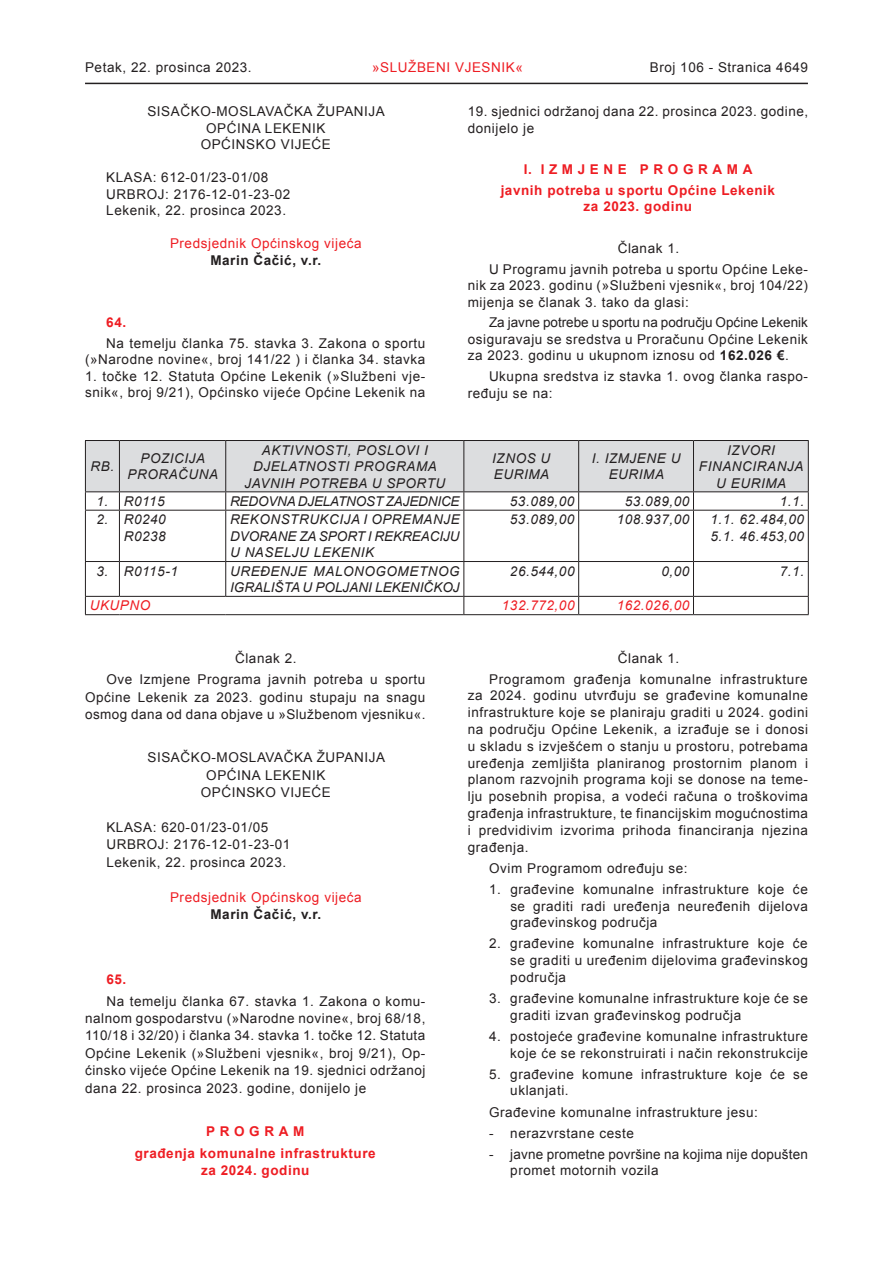
<style>
.page{position:relative;width:893px;height:1263px;background:#fff}
.page>*{position:absolute;margin:0;border:0;box-sizing:border-box;transform-origin:0 0}
.t1{font:13.5px/16.8px "Arial";letter-spacing:.04em;color:#231f20}
.t2{font:italic 13.5px/16.5px "Arial";letter-spacing:.04em;color:#231f20;text-align:center}
.t3{font:700 13.5px/20.7px "Arial";letter-spacing:.04em;color:#ee1d23;text-align:center}
.t4{font:13.5px "Arial";letter-spacing:.04em;color:#ee1d23}
.t5{font:13.5px/16.8px "Arial";letter-spacing:.015em;color:#231f20}
.t6{font:italic 13.5px/16.5px "Arial";letter-spacing:.005em;color:#231f20}
.t7{font:700 13.5px "Arial";letter-spacing:.04em;color:#231f20}
.t8{font:italic 13.5px "Arial";letter-spacing:-.01em;color:#231f20}
.t9{font:italic 13.5px "Arial";letter-spacing:.04em;color:#ee1d23}
.s1{font-weight:700}
</style>
<div class="page">
<hr style="left:85px;top:83px;width:723px;height:1px;background:#231f20">
<svg style="left:85px;top:440px;width:724px;height:70px"></svg>
<hr style="left:85px;top:510px;width:34px;height:1px;background:#231f20">
<hr style="left:85px;top:510px;width:1px;height:51px;background:#231f20">
<hr style="left:119px;top:510px;width:107px;height:1px;background:#231f20">
<hr style="left:119px;top:510px;width:1px;height:51px;background:#231f20">
<hr style="left:226px;top:510px;width:238px;height:1px;background:#231f20">
<hr style="left:225px;top:510px;width:1px;height:51px;background:#231f20">
<hr style="left:464px;top:510px;width:115px;height:1px;background:#231f20">
<hr style="left:463px;top:510px;width:1px;height:51px;background:#231f20">
<hr style="left:579px;top:510px;width:114px;height:1px;background:#231f20">
<hr style="left:578px;top:510px;width:1px;height:51px;background:#231f20">
<hr style="left:693px;top:510px;width:116px;height:1px;background:#231f20">
<hr style="left:693px;top:510px;width:1px;height:51px;background:#231f20">
<hr style="left:808px;top:510px;width:1px;height:51px;background:#231f20">
<hr style="left:85px;top:561px;width:34px;height:1px;background:#231f20">
<hr style="left:85px;top:562px;width:1px;height:34px;background:#231f20">
<hr style="left:119px;top:561px;width:107px;height:1px;background:#231f20">
<hr style="left:119px;top:562px;width:1px;height:34px;background:#231f20">
<hr style="left:226px;top:561px;width:238px;height:1px;background:#231f20">
<hr style="left:225px;top:562px;width:1px;height:34px;background:#231f20">
<hr style="left:464px;top:561px;width:115px;height:1px;background:#231f20">
<hr style="left:463px;top:562px;width:1px;height:34px;background:#231f20">
<hr style="left:579px;top:561px;width:114px;height:1px;background:#231f20">
<hr style="left:578px;top:562px;width:1px;height:34px;background:#231f20">
<hr style="left:693px;top:561px;width:116px;height:1px;background:#231f20">
<hr style="left:693px;top:562px;width:1px;height:34px;background:#231f20">
<hr style="left:808px;top:562px;width:1px;height:34px;background:#231f20">
<hr style="left:85px;top:596px;width:34px;height:1px;background:#231f20">
<svg style="left:85px;top:597px;width:1px;height:17px"></svg>
<hr style="left:119px;top:596px;width:107px;height:1px;background:#231f20">
<hr style="left:226px;top:596px;width:238px;height:1px;background:#231f20">
<hr style="left:464px;top:596px;width:115px;height:1px;background:#231f20">
<svg style="left:463px;top:597px;width:1px;height:17px"></svg>
<hr style="left:579px;top:596px;width:114px;height:1px;background:#231f20">
<svg style="left:578px;top:597px;width:1px;height:17px"></svg>
<hr style="left:693px;top:596px;width:116px;height:1px;background:#231f20">
<svg style="left:693px;top:597px;width:1px;height:17px"></svg>
<svg style="left:808px;top:597px;width:1px;height:17px"></svg>
<hr style="left:85px;top:614px;width:34px;height:1px;background:#231f20">
<hr style="left:119px;top:614px;width:107px;height:1px;background:#231f20">
<hr style="left:226px;top:614px;width:238px;height:1px;background:#231f20">
<hr style="left:464px;top:614px;width:115px;height:1px;background:#231f20">
<hr style="left:579px;top:614px;width:114px;height:1px;background:#231f20">
<hr style="left:693px;top:614px;width:116px;height:1px;background:#231f20">
<p class="t1" style="left:85px;top:59px;width:168px">Petak, 22. prosinca 2023.</p>
<p class="t4" style="left:372px;top:59px;width:152px">»SLUŽBENI VJESNIK«</p>
<p class="t1" style="left:650px;top:59px;width:160px">Broj 106 - Stranica 4649</p>
<p class="t1" style="left:147px;top:103px;width:239px;text-align:center">SISAČKO-MOSLAVAČKA ŽUPANIJA<br>OPĆINA LEKENIK<br>OPĆINSKO VIJEĆE</p>
<p class="t1" style="left:106px;top:169px;width:186px">KLASA: 612-01/23-01/08<br>URBROJ: 2176-12-01-23-02<br>Lekenik, 22. prosinca 2023.</p>
<p class="t4" style="left:170px;top:235px;width:193px">Predsjednik Općinskog vijeća</p>
<p class="t7" style="left:210px;top:251px;width:112px">Marin Čačić, v.r.</p>
<p class="t1" style="left:468px;top:103px;width:342px">19. sjednici održanoj dana 22. prosinca 2023. godine, donijelo je</p>
<p class="t3" style="left:501px;top:159px;width:276px">I. IZMJENE PROGRAMA<br>javnih potreba u sportu Općine Lekenik</p>
<p class="t3" style="left:584px;top:197px;width:110px">za 2023. godinu</p>
<p class="t1" style="left:489px;top:238px;width:321px;line-height:20.7px;text-align:center">Članak 1.<br>U Programu javnih potreba u sportu Općine Leke-</p>
<p class="t1" style="left:468px;top:277px;width:342px">nik za 2023. godinu (»Službeni vjesnik«, broj 104/22) mijenja se članak 3. tako da glasi:</p>
<p class="t1" style="left:468px;top:314px;width:342px;text-align:justify;text-indent:21px">Za javne potrebe u sportu na području Općine Lekenik osiguravaju se sredstva u Proračunu Općine Lekenik za 2023. godinu u ukupnom iznosu od <span class="s1">162.026 €</span>.</p>
<p class="t1" style="left:468px;top:368px;width:342px;text-indent:21px">Ukupna sredstva iz stavka 1. ovog članka raspo&shy;ređuju se na:</p>
<p class="t3" style="left:106px;top:312px;width:21px">64.</p>
<p class="t1" style="left:85px;top:335px;width:342px;text-align:right">Na temelju članka 75. stavka 3. Zakona o sportu (»Narodne novine«, broj 141/22 ) i članka 34. stavka</p>
<p class="t1" style="left:85px;top:368px;width:342px">1. točke 12. Statuta Općine Lekenik (»Službeni vje&shy;snik«, broj 9/21), Općinsko vijeće Općine Lekenik na</p>
<p class="t2" style="left:91px;top:458px;width:25px">RB.</p>
<p class="t2" style="left:127px;top:450px;width:92px">POZICIJA<br>PRORAČUNA</p>
<p class="t2" style="left:244px;top:442px;width:202px">AKTIVNOSTI, POSLOVI I<br>DJELATNOSTI PROGRAMA<br>JAVNIH POTREBA U SPORTU</p>
<p class="t2" style="left:492px;top:450px;width:60px;text-align:left">IZNOS U<br>EURIMA</p>
<p class="t2" style="left:592px;top:450px;width:90px">I. IZMJENE U<br>EURIMA</p>
<p class="t2" style="left:699px;top:442px;width:106px">IZVORI<br>FINANCIRANJA<br>U EURIMA</p>
<p class="t2" style="left:97px;top:493px;width:70px">1. R0115</p>
<p class="t8" style="left:230px;top:492px;width:231px">REDOVNA DJELATNOST ZAJEDNICE</p>
<p class="t2" style="left:510px;top:493px;width:66px">53.089,00</p>
<p class="t2" style="left:625px;top:493px;width:66px">53.089,00</p>
<p class="t2" style="left:780px;top:493px;width:26px">1.1.</p>
<p class="t2" style="left:97px;top:511px;width:71px;text-align:right">2. R0240<br>R0238</p>
<p class="t2" style="left:230px;top:511px;width:231px;text-align:justify">REKONSTRUKCIJA I OPREMANJE DVORANE ZA SPORT I REKREACIJU U NASELJU LEKENIK</p>
<p class="t2" style="left:510px;top:511px;width:66px">53.089,00</p>
<p class="t2" style="left:617px;top:511px;width:74px">108.937,00</p>
<p class="t2" style="left:710px;top:511px;width:95px;text-align:left">1.1. 62.484,00<br>5.1. 46.453,00</p>
<p class="t2" style="left:97px;top:563px;width:83px">3. R0115-1</p>
<p class="t6" style="left:230px;top:563px;width:231px">UREĐENJE MALONOGOMETNOG<br>IGRALIŠTA U POLJANI LEKENIČKOJ</p>
<p class="t2" style="left:510px;top:563px;width:66px">26.544,00</p>
<p class="t2" style="left:661px;top:563px;width:29px">0,00</p>
<p class="t2" style="left:780px;top:563px;width:26px">7.1.</p>
<p class="t9" style="left:90px;top:597px;width:62px">UKUPNO</p>
<p class="t9" style="left:502px;top:597px;width:74px">132.772,00</p>
<p class="t9" style="left:617px;top:597px;width:74px">162.026,00</p>
<p class="t1" style="left:106px;top:647px;width:320px;line-height:21.6px;text-align:center">Članak 2.<br>Ove Izmjene Programa javnih potreba u sportu</p>
<p class="t1" style="left:85px;top:688px;width:342px;line-height:17.4px">Općine Lekenik za 2023. godinu stupaju na snagu osmog dana od dana objave u »Službenom vjesniku«.</p>
<p class="t1" style="left:147px;top:749px;width:239px;line-height:17.4px;text-align:center">SISAČKO-MOSLAVAČKA ŽUPANIJA<br>OPĆINA LEKENIK<br>OPĆINSKO VIJEĆE</p>
<p class="t1" style="left:106px;top:819px;width:186px;line-height:17.4px">KLASA: 620-01/23-01/05<br>URBROJ: 2176-12-01-23-01<br>Lekenik, 22. prosinca 2023.</p>
<p class="t4" style="left:170px;top:888px;width:193px">Predsjednik Općinskog vijeća</p>
<p class="t7" style="left:210px;top:905px;width:112px">Marin Čačić, v.r.</p>
<p class="t1" style="left:489px;top:647px;width:320px;line-height:21px;text-align:center">Članak 1.<br>Programom građenja komunalne infrastrukture</p>
<p class="t1" style="left:468px;top:687px;width:342px;text-align:justify">za 2024. godinu utvrđuju se građevine komunalne infrastrukture koje se planiraju graditi u 2024. godini na području Općine Lekenik, a izrađuje se i donosi u skladu s izvješćem o stanju u prostoru, potrebama uređenja zemljišta planiranog prostornim planom i planom razvojnih programa koji se donose na teme&shy;lju posebnih propisa, a vodeći računa o troškovima građenja infrastrukture, te financijskim mogućnostima i predvidivim izvorima prihoda financiranja njezina građenja.</p>
<p class="t1" style="left:489px;top:860px;width:200px">Ovim Programom određuju se:</p>
<p class="t1" style="left:510px;top:881px;width:299px;text-align:justify;text-indent:-21px">1. građevine komunalne infrastrukture koje će se graditi radi uređenja neuređenih dijelova građevinskog područja</p>
<p class="t1" style="left:510px;top:935px;width:299px;text-align:justify;text-indent:-21px">2. građevine komunalne infrastrukture koje će se graditi u uređenim dijelovima građevinskog područja</p>
<p class="t1" style="left:510px;top:990px;width:299px;text-indent:-21px">3. građevine komunalne infrastrukture koje će se graditi izvan građevinskog područja</p>
<p class="t1" style="left:489px;top:1028px;width:321px;text-align:right">4. postojeće građevine komunalne infrastrukture koje će se rekonstruirati i način rekonstrukcije</p>
<p class="t1" style="left:510px;top:1066px;width:299px;text-indent:-21px">5. građevine komune infrastrukture koje će se uklanjati.</p>
<p class="t1" style="left:489px;top:1103px;width:270px">Građevine komunalne infrastrukture jesu:</p>
<p class="t1" style="left:489px;top:1124px;width:146px">- nerazvrstane ceste</p>
<p class="t5" style="left:510px;top:1145px;width:299px;text-indent:-21px">- javne prometne površine na kojima nije dopušten promet motornih vozila</p>
<p class="t3" style="left:106px;top:969px;width:21px">65.</p>
<p class="t1" style="left:85px;top:992px;width:342px;line-height:17.4px;text-align:justify;text-indent:21px">Na temelju članka 67. stavka 1. Zakona o komu&shy;nalnom gospodarstvu (»Narodne novine«, broj 68/18, 110/18 i 32/20) i članka 34. stavka 1. točke 12. Statuta Općine Lekenik (»Službeni vjesnik«, broj 9/21), Op&shy;ćinsko vijeće Općine Lekenik na 19. sjednici održanoj dana 22. prosinca 2023. godine, donijelo je</p>
<p class="t3" style="left:135px;top:1121px;width:242px;line-height:21.6px">PROGRAM<br>građenja komunalne infrastrukture</p>
<p class="t3" style="left:201px;top:1160px;width:110px">za 2024. godinu</p>
</div>
